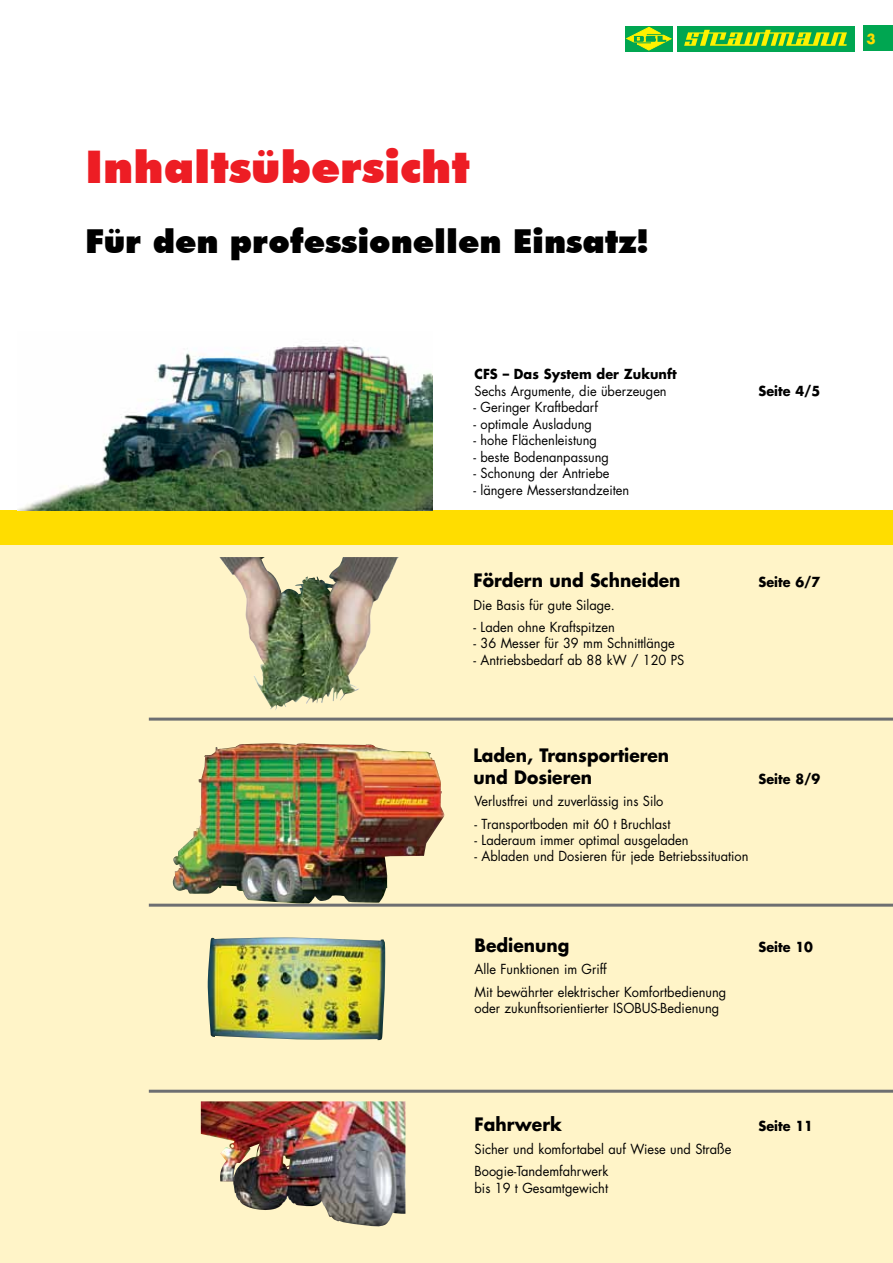
<style>
.page{position:relative;width:893px;height:1263px;background:#fff}
.page>*{position:absolute;margin:0;border:0;box-sizing:border-box;transform-origin:0 0}
.t1{font:900 45px "Futura BT";color:#ed1d24}
.t2{font:900 33px "Futura BT";color:#000}
.t3{font:700 18px/21.6px "Futura";color:#000;scale:.95 1}
.t4{font:13.5px/22.5px "Futura";color:#000;scale:.95 1}
.t5{font:700 13.5px "Futura";color:#000;scale:.95 1}
.t6{font:700 13.5px "Futura";color:#fd0}
</style>
<div class="page">
<div style="left:0;top:544px;width:893px;height:719px;background:#fff4c8"></div>
<div style="left:0;top:510px;width:893px;height:34px;background:#fd0"></div>
<div style="left:863px;top:26px;width:30px;height:25px;background:#00a651"></div>
<div style="left:677px;top:26px;width:178px;height:25px;background:#00a651"></div>
<svg style="left:684px;top:30px;width:163px;height:16px"></svg>
<div style="left:625px;top:26px;width:47px;height:25px;background:#00a651"></div>
<svg style="left:627px;top:27px;width:44px;height:23px"></svg>
<hr style="left:149px;top:1090px;width:744px;height:3px;background:#6d6e71">
<img style="left:219px;top:557px;width:125px;height:153px">
<hr style="left:149px;top:904px;width:744px;height:3px;background:#6d6e71">
<img style="left:18px;top:345px;width:415px;height:165px">
<hr style="left:149px;top:718px;width:744px;height:3px;background:#6d6e71">
<img style="left:207px;top:937px;width:178px;height:103px">
<img style="left:173px;top:743px;width:271px;height:160px">
<img style="left:201px;top:1101px;width:204px;height:126px">
<h1 class="t1" style="left:85px;top:140px;width:387px">Inhaltsübersicht</h1>
<h2 class="t2" style="left:85px;top:221px;width:565px">Für den professionellen Einsatz!</h2>
<p class="t5" style="left:475px;top:365px;width:214px">CFS – Das System der Zukunft</p>
<p class="t4" style="left:475px;top:380px;width:204px">Sechs Argumente, die überzeugen</p>
<p class="t5" style="left:758px;top:381px;width:67px">Seite 4/5</p>
<p class="t4" style="left:473px;top:396px;width:132px">- Geringer Kraftbedarf</p>
<p class="t4" style="left:473px;top:413px;width:126px">- optimale Ausladung</p>
<p class="t4" style="left:473px;top:429px;width:131px">- hohe Flächenleistung</p>
<p class="t4" style="left:473px;top:446px;width:144px">- beste Bodenanpassung</p>
<p class="t4" style="left:473px;top:462px;width:145px">- Schonung der Antriebe</p>
<p class="t4" style="left:473px;top:478px;width:165px">- längere Messerstandzeiten</p>
<h3 class="t3" style="left:473px;top:569px;width:219px">Fördern und Schneiden</h3>
<p class="t5" style="left:758px;top:573px;width:67px">Seite 6/7</p>
<p class="t4" style="left:473px;top:593px;width:150px">Die Basis für gute Silage.</p>
<p class="t4" style="left:473px;top:616px;width:150px">- Laden ohne Kraftspitzen</p>
<p class="t4" style="left:473px;top:632px;width:213px">- 36 Messer für 39 mm Schnittlänge</p>
<p class="t4" style="left:473px;top:648px;width:224px">- Antriebsbedarf ab 88 kW / 120 PS</p>
<h3 class="t3" style="left:473px;top:744px;width:208px">Laden, Transportieren und Dosieren</h3>
<p class="t4" style="left:475px;top:790px;width:200px">Verlustfrei und zuverlässig ins Silo</p>
<p class="t4" style="left:475px;top:812px;width:208px">- Transportboden mit 60 t Bruchlast</p>
<p class="t4" style="left:475px;top:829px;width:227px">- Laderaum immer optimal ausgeladen</p>
<p class="t4" style="left:475px;top:845px;width:290px">- Abladen und Dosieren für jede Betriebssituation</p>
<p class="t5" style="left:758px;top:769px;width:67px">Seite 8/9</p>
<h3 class="t3" style="left:475px;top:933px;width:101px">Bedienung</h3>
<p class="t5" style="left:758px;top:937px;width:59px">Seite 10</p>
<p class="t4" style="left:475px;top:958px;width:266px">Alle Funktionen im Griff<br>Mit bewährter elektrischer Komfortbedienung</p>
<p class="t4" style="left:475px;top:996px;width:259px">oder zukunftsorientierter ISOBUS-Bedienung</p>
<h3 class="t3" style="left:475px;top:1113px;width:93px">Fahrwerk</h3>
<p class="t5" style="left:758px;top:1117px;width:59px">Seite 11</p>
<p class="t4" style="left:475px;top:1137px;width:272px">Sicher und komfortabel auf Wiese und Straße<br>Boogie-Tandemfahrwerk</p>
<p class="t4" style="left:475px;top:1176px;width:142px">bis 19 t Gesamtgewicht</p>
<p class="t6" style="left:867px;top:30px;width:11px">3</p>
</div>
